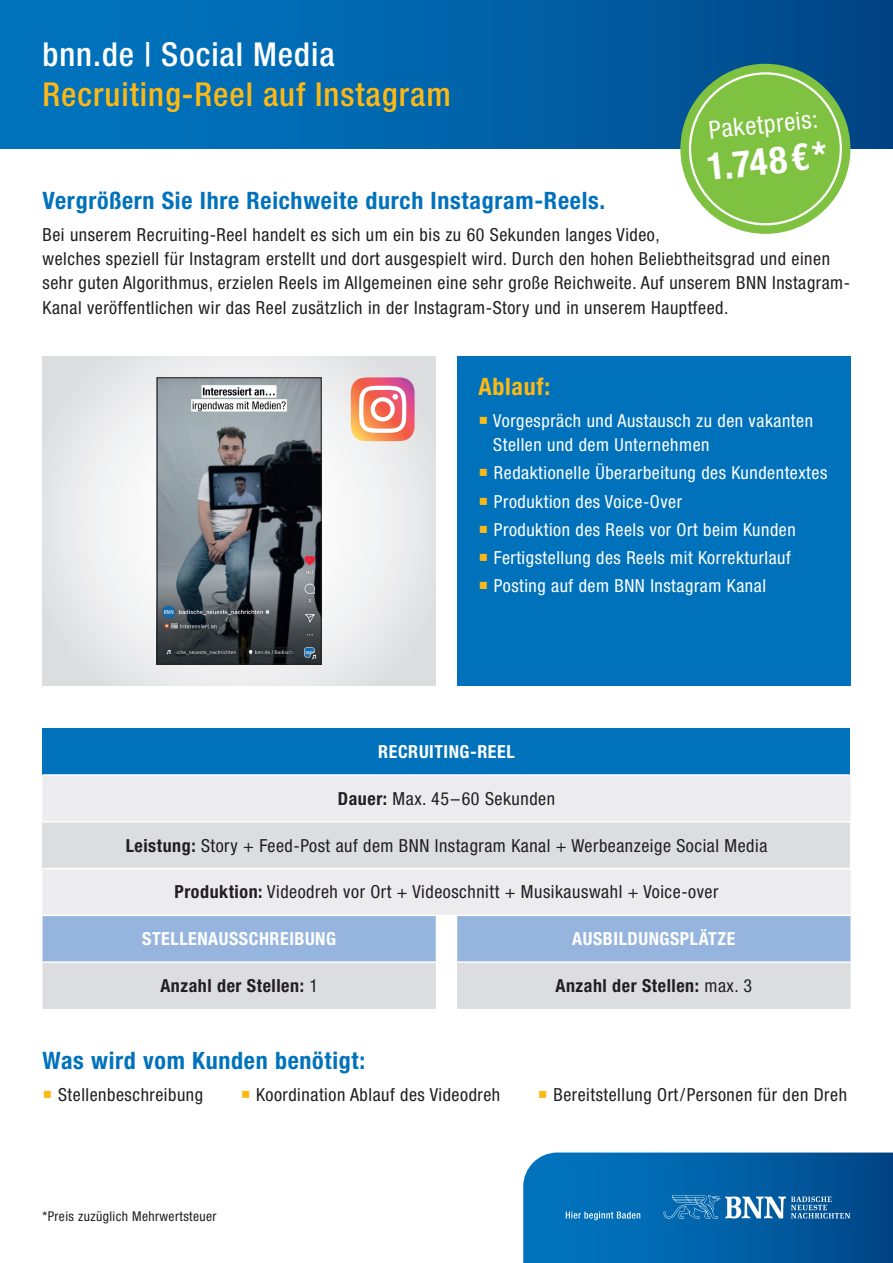
<style>
.page{position:relative;width:893px;height:1263px;background:#fff}
.page>*{position:absolute;margin:0;border:0;box-sizing:border-box;transform-origin:0 0}
.t1{font:700 condensed 37.5px "Helvetica Neue LT Std";color:#fff}
.t2{font:500 condensed 33px "Helvetica Neue LT Std";letter-spacing:.03em;color:#fcb814}
.t3{font:500 condensed 33px "Helvetica Neue LT Std";letter-spacing:.03em;color:#fff}
.t4{font:condensed 25.05px "Helvetica Neue LT Std";color:#fff}
.t5{font:700 condensed 24px "Helvetica Neue LT Std";letter-spacing:.03em;color:#0072bc}
.t6{font:700 condensed 24px "Helvetica Neue LT Std";letter-spacing:.03em;color:#fcb814}
.t7{font:condensed 18px/24.2px "Helvetica Neue LT Std";letter-spacing:.03em;color:#231f20}
.t8{font:condensed 18px/24px "Helvetica Neue LT Std";letter-spacing:.03em;color:#fff}
.t9{font:700 condensed 18px "Helvetica Neue LT Std";letter-spacing:.03em;color:#fff}
.t10{font:700 condensed 18px "Helvetica Neue LT Std";letter-spacing:.03em;color:#231f20}
.t11{font:condensed 13.5px "Helvetica Neue LT Std";letter-spacing:.03em;color:#231f20}
.s1{color:#fcb814}
.s2{font-weight:700}
.s3{font-weight:400}
</style>
<div class="page">
<div style="left:0;top:0;width:893px;height:149px;background:linear-gradient(to right,#0079c5,#014889)"></div>
<svg style="left:523px;top:1152px;width:370px;height:111px;background:#0b68ab"></svg>
<div style="left:457px;top:356px;width:393px;height:330px;background:#0072bc"></div>
<div style="left:43px;top:728px;width:807px;height:47px;background:#0072bc"></div>
<div style="left:43px;top:776px;width:807px;height:138px;background:#ececee"></div>
<div style="left:43px;top:822px;width:807px;height:46px;background:#dcdddf"></div>
<svg style="left:43px;top:916px;width:807px;height:93px;background:#bacadf"></svg>
<hr style="left:43px;top:774px;width:393px;height:2px;background:#fff">
<hr style="left:436px;top:774px;width:21px;height:2px;background:#fff">
<hr style="left:457px;top:774px;width:393px;height:2px;background:#fff">
<hr style="left:43px;top:821px;width:393px;height:1px;background:#fff">
<svg style="left:436px;top:821px;width:21px;height:1px"></svg>
<hr style="left:457px;top:821px;width:393px;height:1px;background:#fff">
<hr style="left:43px;top:868px;width:393px;height:1px;background:#fff">
<svg style="left:436px;top:868px;width:21px;height:1px"></svg>
<hr style="left:457px;top:868px;width:393px;height:1px;background:#fff">
<hr style="left:43px;top:961px;width:393px;height:2px;background:#fff">
<hr style="left:436px;top:961px;width:21px;height:2px;background:#fff">
<hr style="left:457px;top:961px;width:393px;height:2px;background:#fff">
<svg style="left:43px;top:356px;width:393px;height:330px"></svg>
<img style="left:159px;top:379px;width:161px;height:283px">
<div style="left:157px;top:377px;width:165px;height:287px;border:1px solid #231f20"></div>
<svg style="left:351px;top:377px;width:64px;height:64px"></svg>
<div style="left:680px;top:64px;width:170px;height:170px;background:#7fc241;border-radius:50%"></div>
<svg style="left:688px;top:71px;width:155px;height:155px"></svg>
<h2 class="t3" style="left:43px;top:35px;width:294px">bnn.de | Social Media</h2>
<h2 class="t2" style="left:43px;top:75px;width:410px">Recruiting-Reel auf Instagram</h2>
<h3 class="t4" style="left:707px;top:115px;width:111px;rotate:-6deg">Paketpreis:</h3>
<h1 class="t1" style="left:705px;top:144px;width:122px;rotate:-6deg">1.748€*</h1>
<h3 class="t5" style="left:43px;top:185px;width:564px">Vergrößern Sie Ihre Reichweite durch Instagram-Reels.</h3>
<p class="t7" style="left:43px;top:223px;width:809px">Bei unserem Recruiting-Reel handelt es sich um ein bis zu 60 Sekunden langes Video,<br>welches speziell für Instagram erstellt und dort ausgespielt wird. Durch den hohen Beliebtheitsgrad und einen sehr guten Algorithmus, erzielen Reels im Allgemeinen eine sehr große Reichweite. Auf unserem BNN Instagram-Kanal veröffentlichen wir das Reel zusätzlich in der Instagram-Story und in unserem Hauptfeed.</p>
<h3 class="t6" style="left:478px;top:371px;width:73px">Ablauf:</h3>
<p class="t8" style="left:493px;top:409px;width:321px;text-indent:-15px"><span class="s1">○</span> Vorgespräch und Austausch zu den vakanten<br>Stellen und dem Unternehmen</p>
<p class="t8" style="left:478px;top:461px;width:350px"><span class="s1">○</span> Redaktionelle Überarbeitung des Kundentextes</p>
<p class="t8" style="left:478px;top:489px;width:205px"><span class="s1">○</span> Produktion des Voice-Over</p>
<p class="t8" style="left:478px;top:517px;width:319px"><span class="s1">○</span> Produktion des Reels vor Ort beim Kunden</p>
<p class="t8" style="left:478px;top:546px;width:314px"><span class="s1">○</span> Fertigstellung des Reels mit Korrekturlauf</p>
<p class="t8" style="left:478px;top:574px;width:289px"><span class="s1">○</span> Posting auf dem BNN Instagram Kanal</p>
<p class="t9" style="left:378px;top:741px;width:138px">RECRUITING-REEL</p>
<p class="t7" style="left:338px;top:786px;width:219px"><span class="s2">Dauer:</span> Max. 45–60 Sekunden</p>
<p class="t7" style="left:126px;top:833px;width:643px"><span class="s2">Leistung:</span> Story + Feed-Post auf dem BNN Instagram Kanal + Werbeanzeige Social Media</p>
<p class="t7" style="left:175px;top:880px;width:545px"><span class="s2">Produktion:</span> Videodreh vor Ort + Videoschnitt + Musikauswahl + Voice-over</p>
<p class="t9" style="left:142px;top:928px;width:195px">STELLENAUSSCHREIBUNG</p>
<p class="t9" style="left:572px;top:928px;width:165px">AUSBILDUNGSPLÄTZE</p>
<p class="t10" style="left:160px;top:974px;width:159px">Anzahl der Stellen: <span class="s3">1</span></p>
<p class="t10" style="left:555px;top:974px;width:198px">Anzahl der Stellen: <span class="s3">max. 3</span></p>
<h3 class="t5" style="left:43px;top:1045px;width:324px">Was wird vom Kunden benötigt:</h3>
<p class="t7" style="left:43px;top:1083px;width:162px"><span class="s1">○</span> Stellenbeschreibung</p>
<p class="t7" style="left:241px;top:1083px;width:261px"><span class="s1">○</span> Koordination Ablauf des Videodreh</p>
<p class="t7" style="left:538px;top:1083px;width:311px"><span class="s1">○</span> Bereitstellung Ort/Personen für den Dreh</p>
<p class="t11" style="left:43px;top:1208px;width:176px">*Preis zuzüglich Mehrwertsteuer</p>
</div>
